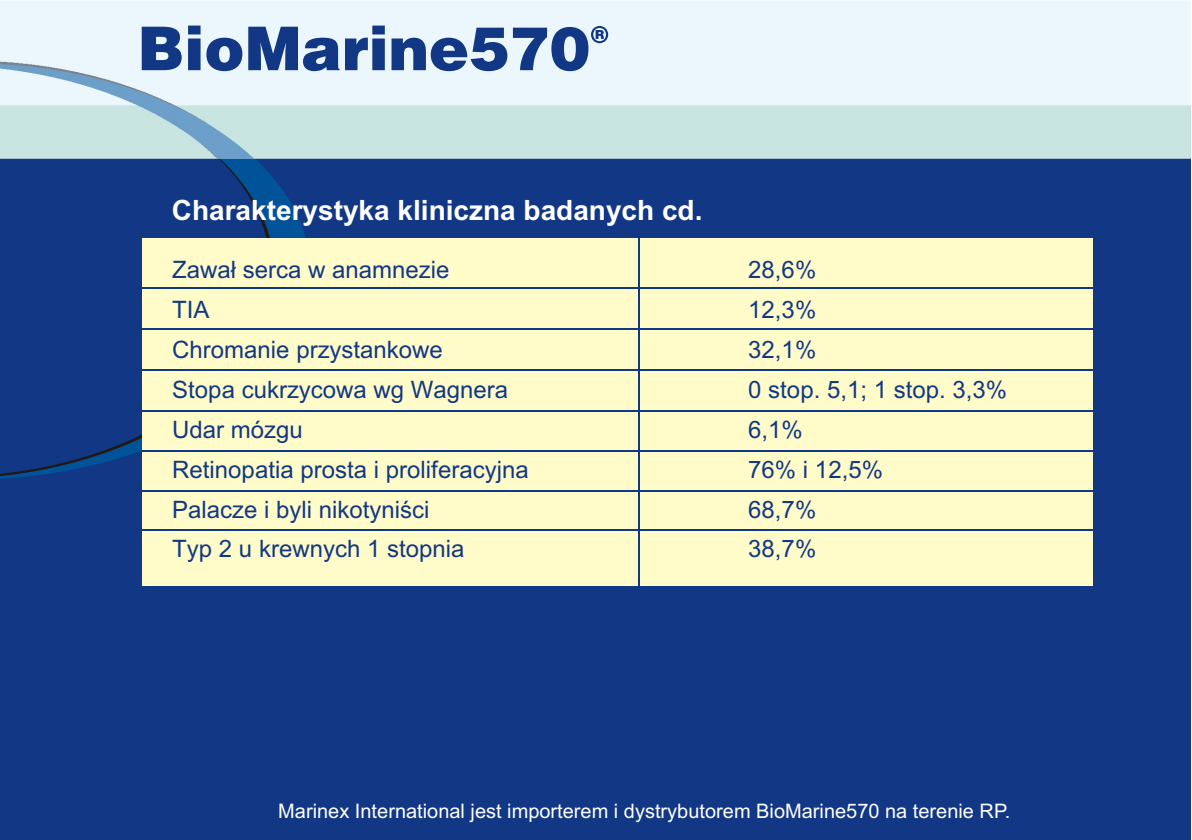
<style>
.page{position:relative;width:1192px;height:840px;background:#fff}
.page>*{position:absolute;margin:0;border:0;box-sizing:border-box;transform-origin:0 0}
.t1{font:700 28px "Arial CE";color:#fff}
.t2{font:24px "Arial CE";color:#123885}
.t3{font:20px "Arial CE";color:#fff}
</style>
<div class="page">
<div style="left:0;top:158px;width:1191px;height:682px;background:#123885"></div>
<svg style="left:0;top:158px;width:310px;height:321px"></svg>
<img style="left:0;top:1px;width:1191px;height:157px">
<svg style="left:142px;top:26px;width:466px;height:45px;background:#7791bd"></svg>
<div style="left:142px;top:239px;width:950px;height:347px;background:#fffcc9"></div>
<hr style="left:142px;top:287px;width:950px;height:2px;background:#123885">
<hr style="left:639px;top:237px;width:1px;height:349px;background:#123885">
<hr style="left:142px;top:328px;width:950px;height:1px;background:#123885">
<hr style="left:142px;top:370px;width:950px;height:1px;background:#123885">
<hr style="left:142px;top:410px;width:950px;height:1px;background:#123885">
<hr style="left:142px;top:450px;width:950px;height:1px;background:#123885">
<hr style="left:142px;top:490px;width:950px;height:1px;background:#123885">
<hr style="left:142px;top:529px;width:950px;height:1px;background:#123885">
<p class="t1" style="left:172px;top:199px;width:532px">Charakterystyka kliniczna badanych cd.</p>
<p class="t2" style="left:172px;top:261px;width:279px">Zawa³ serca w anamnezie</p>
<p class="t2" style="left:748px;top:261px;width:70px">28,6%</p>
<p class="t2" style="left:172px;top:301px;width:39px">TIA</p>
<p class="t2" style="left:748px;top:301px;width:70px">12,3%</p>
<p class="t2" style="left:172px;top:341px;width:272px">Chromanie przystankowe</p>
<p class="t2" style="left:748px;top:341px;width:70px">32,1%</p>
<p class="t2" style="left:172px;top:381px;width:337px">Stopa cukrzycowa wg Wagnera</p>
<p class="t2" style="left:748px;top:381px;width:260px">0 stop. 5,1; 1 stop. 3,3%</p>
<p class="t2" style="left:172px;top:420px;width:132px">Udar mózgu</p>
<p class="t2" style="left:748px;top:420px;width:56px">6,1%</p>
<p class="t2" style="left:172px;top:460px;width:358px">Retinopatia prosta i proliferacyjna</p>
<p class="t2" style="left:748px;top:460px;width:136px">76% i 12,5%</p>
<p class="t2" style="left:172px;top:500px;width:259px">Palacze i byli nikotyniœci</p>
<p class="t2" style="left:748px;top:500px;width:70px">68,7%</p>
<p class="t2" style="left:172px;top:540px;width:294px">Typ 2 u krewnych 1 stopnia</p>
<p class="t2" style="left:748px;top:540px;width:70px">38,7%</p>
<p class="t3" style="left:278px;top:804px;width:734px">Marinex International jest importerem i dystrybutorem BioMarine570 na terenie RP.</p>
</div>
